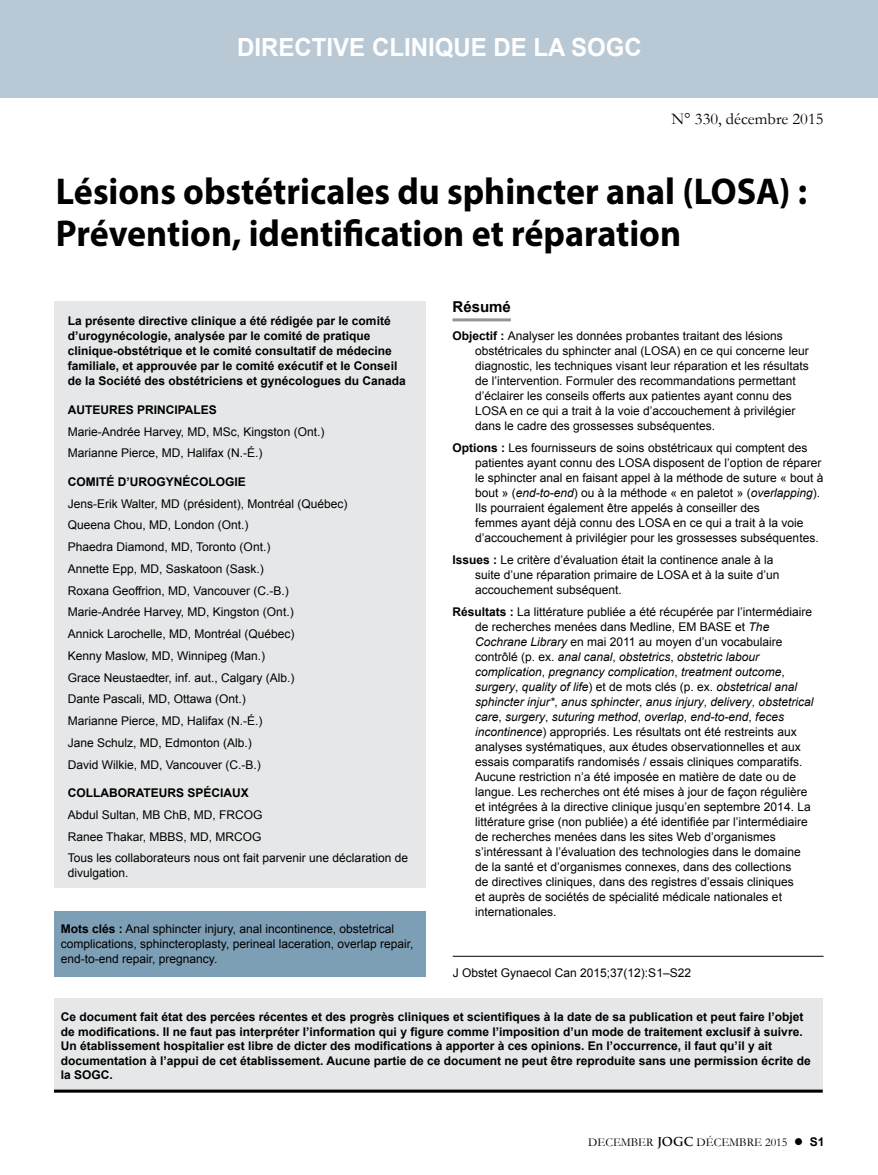
<style>
.page{position:relative;width:878px;height:1175px;background:#fff}
.page>*{position:absolute;margin:0;border:0;box-sizing:border-box;transform-origin:0 0}
.t1{font:700 37.5px/42px "Myriad Pro";color:#000;scale:.96 1}
.t2{font:700 24.9px "Arial";color:#fff;scale:.96 1}
.t3{font:16.5px "Garamond";color:#000}
.t4{font:700 15px "Arial";color:#000}
.t5{font:12px/15px "Arial";color:#000}
.t6{font:700 12px/15px "Arial";color:#000}
.t7{font:12px "Garamond";color:#000}
.s1{font-weight:700}
.s2{font-style:italic}
.s3{font-family:"Trajan Pro";font-weight:700}
.s4{font-family:"Arial";font-weight:700}
</style>
<div class="page">
<hr style="left:0;top:0;width:1px;height:100px;background:#b9c8d5">
<div style="left:0;top:0;width:878px;height:97px;background:#b9c8d5"></div>
<hr style="left:453px;top:956px;width:370px;height:1px;background:#000">
<div style="left:54px;top:301px;width:371px;height:586px;background:#e6e7e8"></div>
<div style="left:54px;top:911px;width:371px;height:65px;background:#7d9fb6"></div>
<hr style="left:452px;top:318px;width:59px;height:3px;background:#939598">
<div style="left:54px;top:998px;width:768px;height:94px;background:#e6e7e8"></div>
<hr style="left:54px;top:1089px;width:768px;height:3px;background:#000">
<h2 class="t2" style="left:237px;top:31px;width:423px">DIRECTIVE CLINIQUE DE LA SOGC</h2>
<h3 class="t3" style="left:671px;top:108px;width:153px">N° 330, décembre 2015</h3>
<h1 class="t1" style="left:56px;top:169px;width:784px">Lésions obstétricales du sphincter anal (LOSA) :<br>Prévention, identification et réparation</h1>
<p class="t6" style="left:68px;top:314px;width:340px">La présente directive clinique a été rédigée par le comité d’urogynécologie, analysée par le comité de pratique clinique-obstétrique et le comité consultatif de médecine familiale, et approuvée par le comité exécutif et le Conseil de la Société des obstétriciens et gynécologues du Canada</p>
<p class="t6" style="left:68px;top:402px;width:151px">AUTEURES PRINCIPALES</p>
<p class="t5" style="left:68px;top:420px;width:258px;line-height:21.8px">Marie-Andrée Harvey, MD, MSc, Kingston (Ont.)<br>Marianne Pierce, MD, Halifax (N.-É.)</p>
<p class="t6" style="left:68px;top:474px;width:180px">COMITÉ D’UROGYNÉCOLOGIE</p>
<p class="t5" style="left:68px;top:492px;width:281px;line-height:21.8px">Jens-Erik Walter, MD (président), Montréal (Québec)<br>Queena Chou, MD, London (Ont.)<br>Phaedra Diamond, MD, Toronto (Ont.)<br>Annette Epp, MD, Saskatoon (Sask.)<br>Roxana Geoffrion, MD, Vancouver (C.-B.)<br>Marie-Andrée Harvey, MD, Kingston (Ont.)<br>Annick Larochelle, MD, Montréal (Québec)<br>Kenny Maslow, MD, Winnipeg (Man.)<br>Grace Neustaedter, inf. aut., Calgary (Alb.)<br>Dante Pascali, MD, Ottawa (Ont.)<br>Marianne Pierce, MD, Halifax (N.-É.)<br>Jane Schulz, MD, Edmonton (Alb.)<br>David Wilkie, MD, Vancouver (C.-B.)</p>
<p class="t6" style="left:68px;top:785px;width:183px">COLLABORATEURS SPÉCIAUX</p>
<p class="t5" style="left:68px;top:804px;width:342px;line-height:21.8px">Abdul Sultan, MB ChB, MD, FRCOG<br>Ranee Thakar, MBBS, MD, MRCOG<br>Tous les collaborateurs nous ont fait parvenir une déclaration de</p>
<p class="t5" style="left:68px;top:865px;width:62px">divulgation.</p>
<p class="t5" style="left:61px;top:922px;width:354px"><span class="s1">Mots clés :</span> Anal sphincter injury, anal incontinence, obstetrical complications, sphincteroplasty, perineal laceration, overlap repair, end-to-end repair, pregnancy.</p>
<p class="t4" style="left:452px;top:296px;width:60px">Résumé</p>
<p class="t5" style="left:475px;top:328px;width:335px;text-indent:-22px"><span class="s1">Objectif :</span> Analyser les données probantes traitant des lésions obstétricales du sphincter anal (LOSA) en ce qui concerne leur diagnostic, les techniques visant leur réparation et les résultats de l’intervention. Formuler des recommandations permettant d’éclairer les conseils offerts aux patientes ayant connu des LOSA en ce qui a trait à la voie d’accouchement à privilégier dans le cadre des grossesses subséquentes.</p>
<p class="t5" style="left:475px;top:440px;width:350px;text-indent:-22px"><span class="s1">Options :</span> Les fournisseurs de soins obstétricaux qui comptent des patientes ayant connu des LOSA disposent de l’option de réparer le sphincter anal en faisant appel à la méthode de suture « bout à bout » (<span class="s2">end-to-end</span>) ou à la méthode « en paletot » (<span class="s2">overlapping</span>).<br>Ils pourraient également être appelés à conseiller des<br>femmes ayant déjà connu des LOSA en ce qui a trait à la voie d’accouchement à privilégier pour les grossesses subséquentes.</p>
<p class="t5" style="left:475px;top:552px;width:306px;text-indent:-22px"><span class="s1">Issues :</span> Le critère d’évaluation était la continence anale à la suite d’une réparation primaire de LOSA et à la suite d’un accouchement subséquent.</p>
<p class="t5" style="left:475px;top:604px;width:340px;text-indent:-22px"><span class="s1">Résultats :</span> La littérature publiée a été récupérée par l’intermédiaire de recherches menées dans Medline, EM BASE et <span class="s2">The Cochrane Library</span> en mai 2011 au moyen d’un vocabulaire contrôlé (p. ex. <span class="s2">anal canal</span>, <span class="s2">obstetrics</span>, <span class="s2">obstetric labour complication</span>, <span class="s2">pregnancy complication</span>, <span class="s2">treatment outcome</span>, <span class="s2">surgery</span>, <span class="s2">quality of life</span>) et de mots clés (p. ex. <span class="s2">obstetrical anal sphincter injur*</span>, <span class="s2">anus sphincter</span>, <span class="s2">anus injury</span>, <span class="s2">delivery</span>, <span class="s2">obstetrical care</span>, <span class="s2">surgery</span>, <span class="s2">suturing method</span>, <span class="s2">overlap</span>, <span class="s2">end-to-end</span>, <span class="s2">feces incontinence</span>) appropriés. Les résultats ont été restreints aux analyses systématiques, aux études observationnelles et aux essais comparatifs randomisés / essais cliniques comparatifs.<br>Aucune restriction n’a été imposée en matière de date ou de langue. Les recherches ont été mises à jour de façon régulière et intégrées à la directive clinique jusqu’en septembre 2014. La littérature grise (non publiée) a été identifiée par l’intermédiaire de recherches menées dans les sites Web d’organismes s’intéressant à l’évaluation des technologies dans le domaine de la santé et d’organismes connexes, dans des collections<br>de directives cliniques, dans des registres d’essais cliniques<br>et auprès de sociétés de spécialité médicale nationales et internationales.</p>
<p class="t5" style="left:453px;top:965px;width:240px">J Obstet Gynaecol Can 2015;37(12):S1–S22</p>
<p class="t6" style="left:61px;top:1010px;width:751px;line-height:14.4px">Ce document fait état des percées récentes et des progrès cliniques et scientifiques à la date de sa publication et peut faire l’objet de modifications. Il ne faut pas interpréter l’information qui y figure comme l’imposition d’un mode de traitement exclusif à suivre.<br>Un établissement hospitalier est libre de dicter des modifications à apporter à ces opinions. En l’occurrence, il faut qu’il y ait documentation à l’appui de cet établissement. Aucune partie de ce document ne peut être reproduite sans une permission écrite de la SOGC.</p>
<p class="t7" style="left:588px;top:1134px;width:238px">DECEMBER <span class="s3">JOGC</span> DÉCEMBRE 2015 ● <span class="s4">S1</span></p>
</div>
